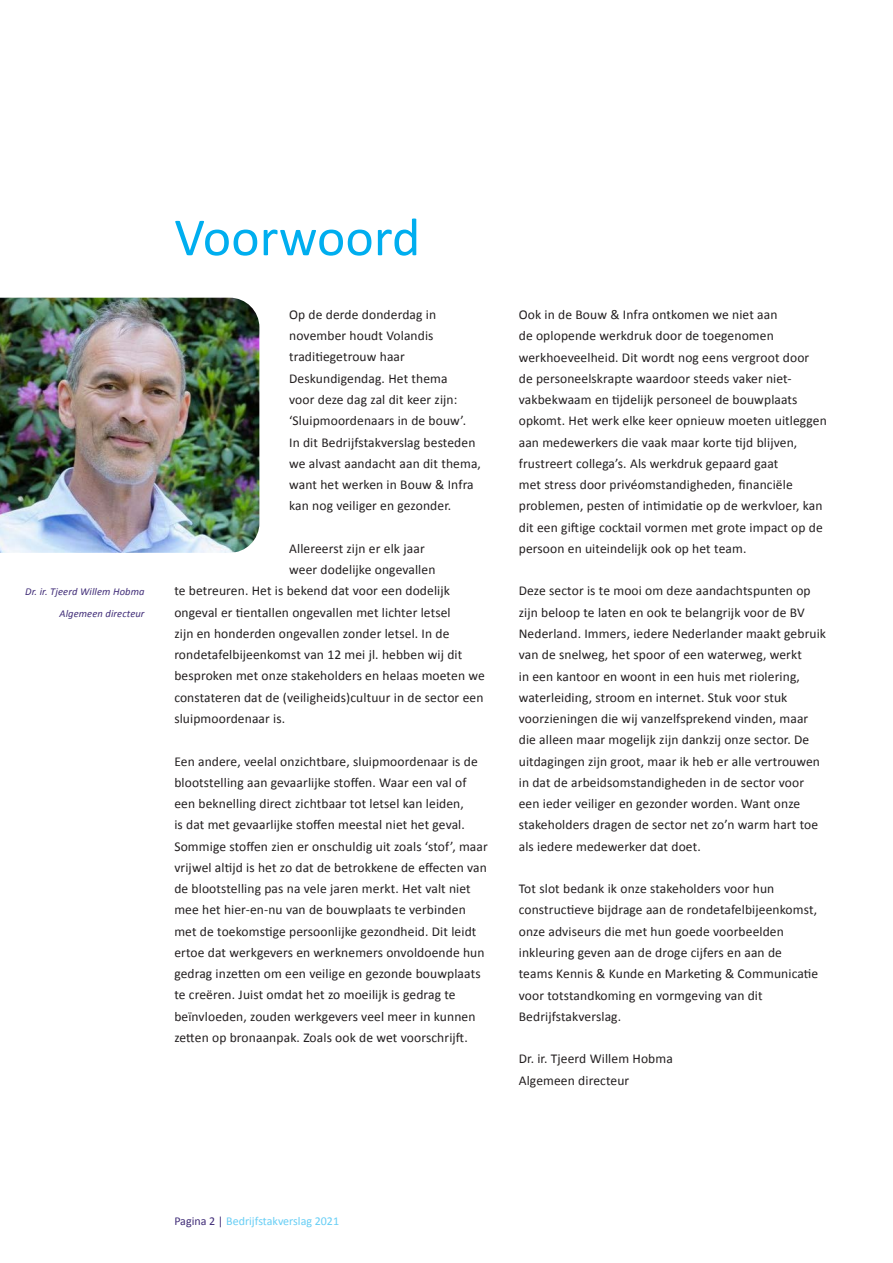
<style>
.page{position:relative;width:893px;height:1263px;background:#fff}
.page>*{position:absolute;margin:0;border:0;box-sizing:border-box;transform-origin:0 0}
.t1{font:54px "Calibri";color:#00aeef}
.t2{font:13.5px/21.3px "Calibri";letter-spacing:.01em;color:#231f20}
.t3{font:12px "Calibri";color:#67cef5}
.t4{font:italic 10.5px/21.3px "Calibri";letter-spacing:.01em;color:#402c77;text-align:right}
.s1{color:#402c77}
</style>
<div class="page">
<img style="left:0;top:298px;width:259px;height:255px">
<p class="t4" style="left:25px;top:581px;width:121px">Dr. ir. Tjeerd Willem Hobma<br>Algemeen directeur</p>
<h1 class="t1" style="left:174px;top:204px;width:247px">Voorwoord</h1>
<p class="t2" style="left:289px;top:303px;width:193px">Op de derde donderdag in november houdt Volandis traditiegetrouw haar<br>Deskundigendag. Het thema<br>voor deze dag zal dit keer zijn: ‘Sluipmoordenaars in de bouw’.<br>In dit Bedrijfstakverslag besteden we alvast aandacht aan dit thema, want het werken in Bouw &amp; Infra kan nog veiliger en gezonder.</p>
<p class="t2" style="left:289px;top:537px;width:137px">Allereerst zijn er elk jaar</p>
<p class="t2" style="left:289px;top:558px;width:148px">weer dodelijke ongevallen</p>
<p class="t2" style="left:174px;top:580px;width:277px">te betreuren. Het is bekend dat voor een dodelijk</p>
<p class="t2" style="left:174px;top:601px;width:278px">ongeval er tientallen ongevallen met lichter letsel</p>
<p class="t2" style="left:174px;top:622px;width:277px">zijn en honderden ongevallen zonder letsel. In de</p>
<p class="t2" style="left:174px;top:643px;width:289px">rondetafelbijeenkomst van 12 mei jl. hebben wij dit</p>
<p class="t2" style="left:174px;top:665px;width:312px">besproken met onze stakeholders en helaas moeten we</p>
<p class="t2" style="left:174px;top:686px;width:311px">constateren dat de (veiligheids)cultuur in de sector een</p>
<p class="t2" style="left:174px;top:707px;width:112px">sluipmoordenaar is.</p>
<p class="t2" style="left:174px;top:750px;width:315px">Een andere, veelal onzichtbare, sluipmoordenaar is de blootstelling aan gevaarlijke stoffen. Waar een val of een beknelling direct zichtbaar tot letsel kan leiden,<br>is dat met gevaarlijke stoffen meestal niet het geval.<br>Sommige stoffen zien er onschuldig uit zoals ‘stof’, maar vrijwel altijd is het zo dat de betrokkene de effecten van de blootstelling pas na vele jaren merkt. Het valt niet mee het hier-en-nu van de bouwplaats te verbinden met de toekomstige persoonlijke gezondheid. Dit leidt ertoe dat werkgevers en werknemers onvoldoende hun gedrag inzetten om een veilige en gezonde bouwplaats te creëren. Juist omdat het zo moeilijk is gedrag te beïnvloeden, zouden werkgevers veel meer in kunnen zetten op bronaanpak. Zoals ook de wet voorschrijft.</p>
<p class="t2" style="left:519px;top:303px;width:310px">Ook in de Bouw &amp; Infra ontkomen we niet aan<br>de oplopende werkdruk door de toegenomen werkhoeveelheid. Dit wordt nog eens vergroot door<br>de personeelskrapte waardoor steeds vaker niet&shy;vakbekwaam en tijdelijk personeel de bouwplaats opkomt. Het werk elke keer opnieuw moeten uitleggen aan medewerkers die vaak maar korte tijd blijven, frustreert collega’s. Als werkdruk gepaard gaat<br>met stress door privéomstandigheden, financiële problemen, pesten of intimidatie op de werkvloer, kan dit een giftige cocktail vormen met grote impact op de persoon en uiteindelijk ook op het team.</p>
<p class="t2" style="left:519px;top:580px;width:309px">Deze sector is te mooi om deze aandachtspunten op zijn beloop te laten en ook te belangrijk voor de BV Nederland. Immers, iedere Nederlander maakt gebruik van de snelweg, het spoor of een waterweg, werkt<br>in een kantoor en woont in een huis met riolering, waterleiding, stroom en internet. Stuk voor stuk voorzieningen die wij vanzelfsprekend vinden, maar die alleen maar mogelijk zijn dankzij onze sector. De uitdagingen zijn groot, maar ik heb er alle vertrouwen in dat de arbeidsomstandigheden in de sector voor een ieder veiliger en gezonder worden. Want onze stakeholders dragen de sector net zo’n warm hart toe als iedere medewerker dat doet.</p>
<p class="t2" style="left:519px;top:877px;width:301px">Tot slot bedank ik onze stakeholders voor hun constructieve bijdrage aan de rondetafelbijeenkomst, onze adviseurs die met hun goede voorbeelden inkleuring geven aan de droge cijfers en aan de teams Kennis &amp; Kunde en Marketing &amp; Communicatie voor totstandkoming en vormgeving van dit Bedrijfstakverslag.</p>
<p class="t2" style="left:519px;top:1047px;width:156px">Dr. ir. Tjeerd Willem Hobma<br>Algemeen directeur</p>
<p class="t3" style="left:174px;top:1213px;width:166px"><span class="s1">Pagina 2 |</span> Bedrijfstakverslag 2021</p>
</div>
